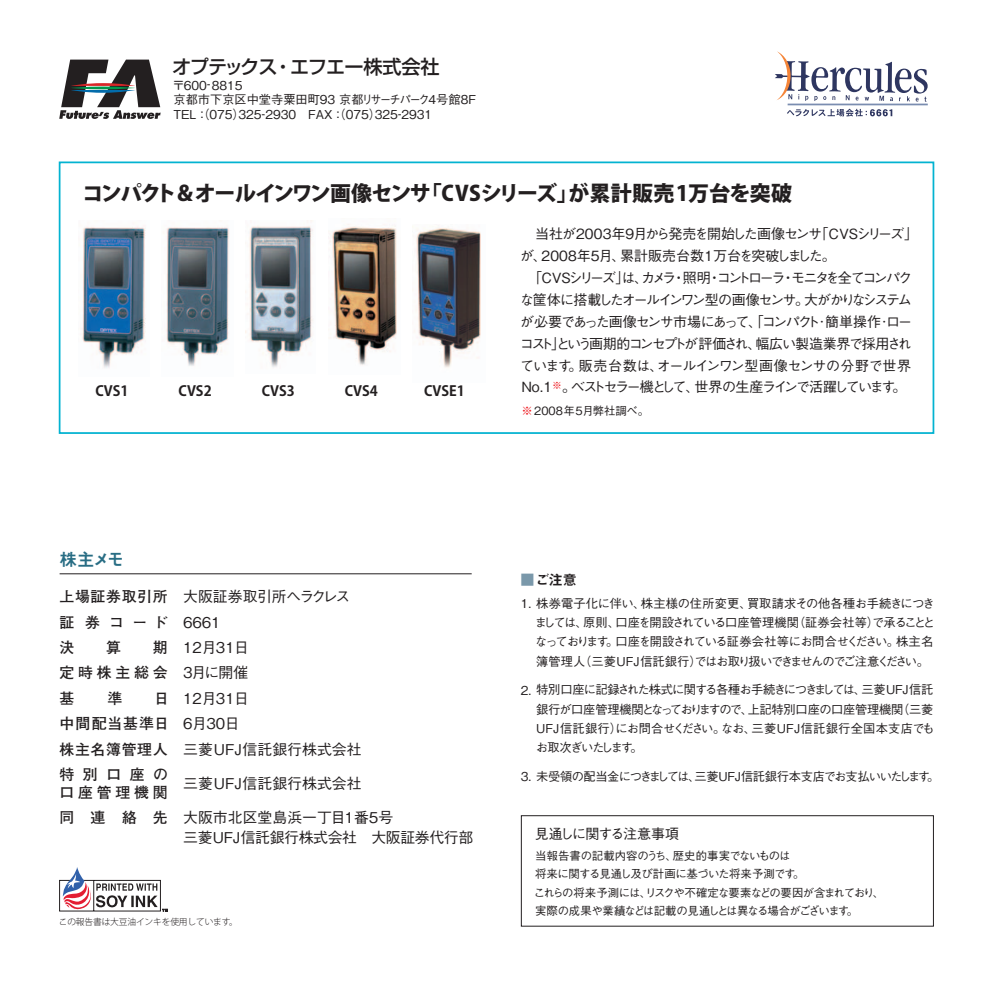
<style>
.page{position:relative;width:993px;height:993px;background:#fff}
.page>*{position:absolute;margin:0;border:0;box-sizing:border-box;transform-origin:0 0}
.t1{font:21px "Koz Go Pro Heavy 90 pv RKSJ H";letter-spacing:-.04em;color:#231f20}
.t2{font:19.25px "Shin Go Pro Medium 90 pv RKSJ H";letter-spacing:-.05em;color:#231f20}
.t3{font:17.5px "Midashi Go Pro MB31 90 pv RKSJ H";color:#286d84}
.t4{font:14.88px/25.4px "Gothic BBB Pro Medium 90 pv RKSJ H";color:#231f20}
.t5{font:14.88px/25.4px "Futo Go B101 Pro Bold 90 pv RKSJ H";letter-spacing:.255em;color:#231f20;text-align:justify}
.t6{font:14.88px/20.1px "Gothic BBB Pro Medium 90 pv RKSJ H";letter-spacing:-.025em;color:#231f20}
.t7{font:14px "Gothic BBB Pro Medium 90 pv RKSJ H";letter-spacing:-.13em;color:#231f20}
.t8{font:14px "Gothic BBB Pro Medium 90 pv RKSJ H";letter-spacing:-.195em;color:#231f20}
.t9{font:14px "Gothic BBB Pro Medium 90 pv RKSJ H";letter-spacing:-.18em;color:#231f20}
.t10{font:14px "Gothic BBB Pro Medium 90 pv RKSJ H";letter-spacing:-.085em;color:#231f20}
.t11{font:14px "Gothic BBB Pro Medium 90 pv RKSJ H";letter-spacing:-.03em;color:#231f20}
.t12{font:14px "Gothic BBB Pro Medium 90 pv RKSJ H";letter-spacing:-.185em;color:#231f20}
.t13{font:14px "Koz Go Pro Bold 90 pv RKSJ H";color:#231f20}
.t14{font:14px "Gothic BBB Pro Medium 90 pv RKSJ H";letter-spacing:-.055em;color:#231f20}
.t15{font:14px "Midashi Go Pro MB31 90 pv RKSJ H";color:#231f20}
.t16{font:12.25px/19.2px "Gothic BBB Pro Medium 90 pv RKSJ H";letter-spacing:-.045em;color:#231f20}
.t17{font:12.25px/19.2px "Gothic BBB Pro Medium 90 pv RKSJ H";letter-spacing:-.025em;color:#231f20;text-align:justify}
.t18{font:12.25px/14.7px "Gothic BBB Pro Medium 90 pv RKSJ H";letter-spacing:-.005em;color:#231f20}
.t19{font:12.25px "Gothic BBB Pro Medium 90 pv RKSJ H";letter-spacing:-.055em;color:#231f20}
.t20{font:11.38px/18.4px "Gothic BBB Pro Medium 90 pv RKSJ H";letter-spacing:-.055em;color:#231f20}
.t21{font:11.38px "Gothic BBB Pro Medium 90 pv RKSJ H";color:#231f20}
.t22{font:8.75px "Koz Go Std Light 90 pv RKSJ H";letter-spacing:-.02em;color:#231f20}
.s1{color:#ee1d23}
.s2{color:#7a98aa}
</style>
<div class="page">
<svg style="left:775px;top:51px;width:152px;height:51px"></svg>
<hr style="left:787px;top:104px;width:140px;height:1px;background:#7a8db0">
<svg style="left:787px;top:109px;width:105px;height:7px"></svg>
<svg style="left:59px;top:867px;width:108px;height:44px"></svg>
<hr style="left:60px;top:573px;width:411px;height:1px;background:#231f20">
<svg style="left:59px;top:60px;width:101px;height:59px"></svg>
<div style="left:521px;top:815px;width:412px;height:111px;border:1px solid #231f20"></div>
<div style="left:59px;top:161px;width:875px;height:273px;border:2px solid #03b3d1"></div>
<img style="left:81px;top:227px;width:65px;height:141px">
<img style="left:166px;top:227px;width:63px;height:139px">
<img style="left:245px;top:221px;width:68px;height:147px">
<img style="left:328px;top:224px;width:69px;height:141px">
<img style="left:412px;top:226px;width:69px;height:142px">
<h2 class="t2" style="left:172px;top:59px;width:269px">オプテックス・エフエー株式会社</h2>
<p class="t18" style="left:172px;top:79px;width:307px">〒600-8815　<br>京都市下京区中堂寺粟田町93 京都リサーチパーク４号館８Ｆ<br>TEL （075）</p>
<p class="t17" style="left:200px;top:105px;width:5px">:</p>
<p class="t18" style="left:238px;top:109px;width:144px">325-2930　FAX （075）</p>
<p class="t17" style="left:336px;top:105px;width:5px">:</p>
<p class="t17" style="left:375px;top:106px;width:59px">325-2931</p>
<h1 class="t1" style="left:82px;top:185px;width:711px">コンパクト＆オールインワン画像センサ「CVSシリーズ」が累計販売1万台を突破</h1>
<p class="t13" style="left:95px;top:385px;width:34px">CVS1</p>
<p class="t13" style="left:179px;top:385px;width:34px">CVS2</p>
<p class="t13" style="left:262px;top:385px;width:34px">CVS3</p>
<p class="t13" style="left:345px;top:385px;width:34px">CVS4</p>
<p class="t13" style="left:424px;top:385px;width:42px">CVSE1</p>
<p class="t9" style="left:521px;top:228px;width:398px">　当社が２００３年９月から発売を開始した画像センサ「ＣＶＳシリーズ」</p>
<p class="t12" style="left:520px;top:250px;width:317px">が、２００８年５月、累計販売台数１万台を突破しました。</p>
<p class="t8" style="left:528px;top:272px;width:385px">「ＣＶＳシリーズ」は、カメラ・照明・コントローラ・モニタを全てコンパク</p>
<p class="t7" style="left:520px;top:294px;width:393px">な筐体に搭載したオールインワン型の画像センサ。大がかりなシステム</p>
<p class="t10" style="left:520px;top:316px;width:393px">が必要であった画像センサ市場にあって、「コンパクト･簡単操作･ロー</p>
<p class="t7" style="left:519px;top:338px;width:393px">コスト」という画期的コンセプトが評価され、幅広い製造業界で採用され</p>
<p class="t11" style="left:520px;top:360px;width:392px">ています。販売台数は、オールインワン型画像センサの分野で世界</p>
<p class="t7" style="left:521px;top:382px;width:386px">No.1<sup>※</sup>。ベストセラー機として、世界の生産ラインで活躍しています。</p>
<p class="t21" style="left:521px;top:406px;width:129px"><span class="s1">※</span>2008年5月弊社調べ。</p>
<h3 class="t3" style="left:59px;top:552px;width:66px">株主メモ</h3>
<p class="t5" style="left:59px;top:585px;width:111px">上場証券取引所証 券コード決</p>
<p class="t5" style="left:106px;top:636px;width:16px">算</p>
<p class="t5" style="left:59px;top:636px;width:110px;text-indent:93px">期定時株主総会基</p>
<p class="t5" style="left:107px;top:687px;width:16px">準</p>
<p class="t5" style="left:59px;top:687px;width:111px;text-indent:94px">日中間配当基準日株主名簿管理人特別口座の</p>
<p class="t5" style="left:59px;top:781px;width:110px">口座管理機関同連絡先</p>
<p class="t4" style="left:180px;top:585px;width:183px">大阪証券取引所ヘラクレス<br>６６６１<br>12月31日<br>３月に開催<br>12月31日<br>6月30日<br>三菱UFJ信託銀行株式会社</p>
<p class="t4" style="left:183px;top:772px;width:180px">三菱UFJ信託銀行株式会社</p>
<p class="t6" style="left:183px;top:809px;width:291px">大阪市北区堂島浜一丁目１番５号<br>三菱UFJ信託銀行株式会社　大阪証券代行部</p>
<p class="t22" style="left:59px;top:918px;width:180px">この報告書は大豆油インキを使用しています。</p>
<p class="t15" style="left:520px;top:574px;width:58px"><span class="s2">■</span>ご注意</p>
<p class="t16" style="left:534px;top:595px;width:402px">株券電子化に伴い、株主様の住所変更、買取請求その他各種お手続きにつきましては、原則、口座を開設されている口座管理機関（証券会社等）で承ることとなっております。口座を開設されている証券会社等にお問合せください。株主名簿管理人（三菱UFJ信託銀行）ではお取り扱いできませんのでご注意ください。</p>
<p class="t17" style="left:535px;top:681px;width:400px">特別口座に記録された株式に関する各種お手続きにつきましては、三菱UFJ信託銀行が口座管理機関となっておりますので、上記特別口座の口座管理機関（三菱UFJ信託銀行）にお問合せください。なお、三菱UFJ信託銀行全国本支店でもお取次ぎいたします。</p>
<p class="t19" style="left:536px;top:771px;width:404px">未受領の配当金につきましては、三菱UFJ信託銀行本支店でお支払いいたします。</p>
<p class="t17" style="left:518px;top:595px;width:24px">１．</p>
<p class="t17" style="left:520px;top:681px;width:21px">2．</p>
<p class="t17" style="left:520px;top:768px;width:21px">3．</p>
<p class="t14" style="left:534px;top:828px;width:146px">見通しに関する注意事項</p>
<p class="t20" style="left:533px;top:847px;width:352px">当報告書の記載内容のうち、歴史的事実でないものは<br>将来に関する見通し及び計画に基づいた将来予測です。<br>これらの将来予測には、リスクや不確定な要素などの要因が含まれており、実際の成果や業績などは記載の見通しとは異なる場合がございます。</p>
</div>
